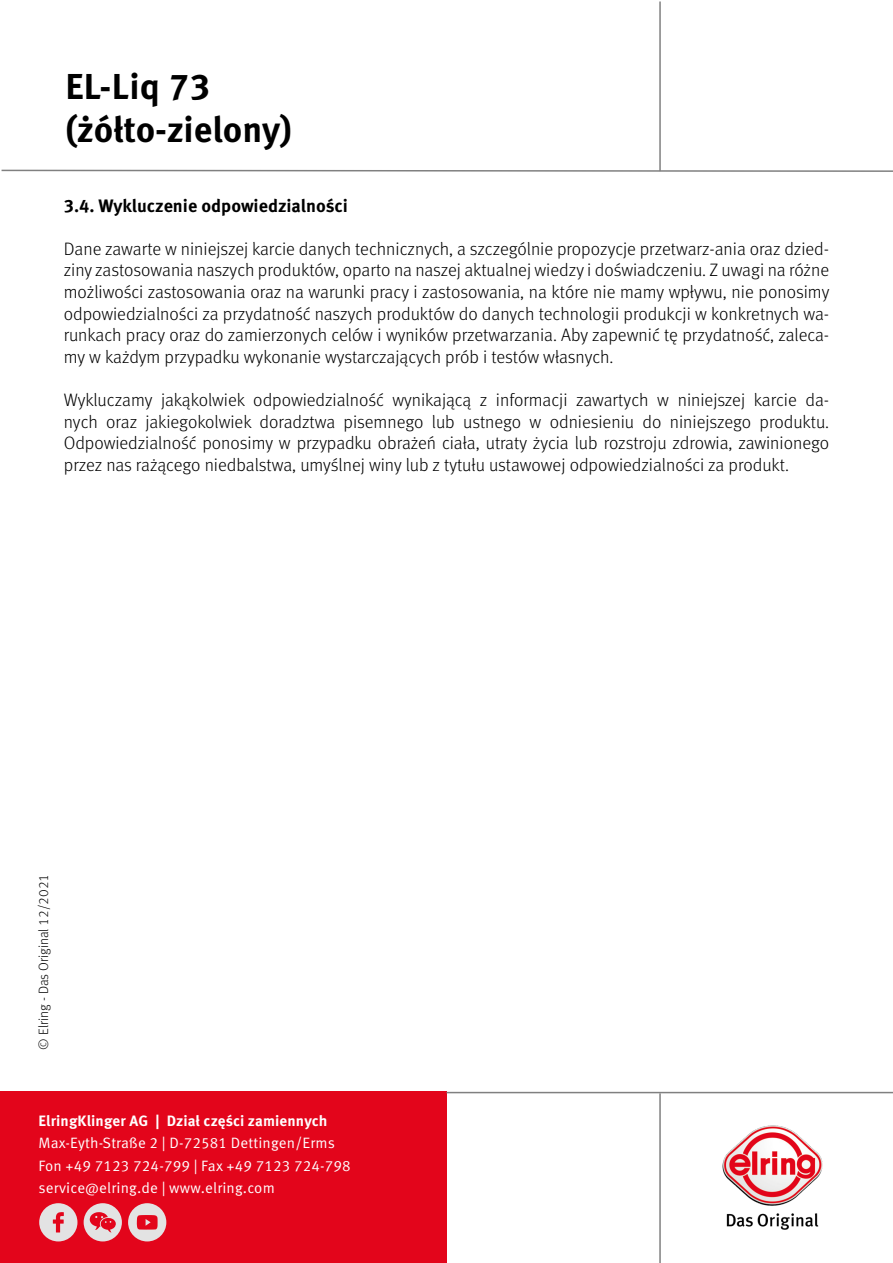
<style>
.page{position:relative;width:893px;height:1263px;background:#fff}
.page>*{position:absolute;margin:0;border:0;box-sizing:border-box;transform-origin:0 0}
.t1{font:700 36px/43.2px "Meta Pro";color:#000}
.t2{font:300 18px/21.6px "Meta Pro";letter-spacing:-.005em;color:#000;text-align:justify}
.t3{font:700 18px "Meta Pro";color:#000}
.t4{font:15px/22.5px "Meta Pro Norm";letter-spacing:.01em;color:#fff}
.t5{font:700 15px "Meta Pro";letter-spacing:.01em;color:#fff}
.t6{font:300 13.5px "Meta Pro";color:#000}
</style>
<div class="page">
<hr style="left:659px;top:2px;width:2px;height:169px;background:#808080">
<svg style="left:1px;top:169px;width:892px;height:3px"></svg>
<hr style="left:659px;top:1093px;width:2px;height:170px;background:#808080">
<div style="left:0;top:1092px;width:446px;height:171px;background:#e3051b"></div>
<hr style="left:446px;top:1092px;width:447px;height:1px;background:#808080">
<img style="left:722px;top:1125px;width:100px;height:104px">
<svg style="left:39px;top:1203px;width:39px;height:38px"></svg>
<div style="left:39px;top:1203px;width:38px;height:38px;background:#e3e3e3;border-radius:50%"></div>
<svg style="left:53px;top:1212px;width:11px;height:20px"></svg>
<div style="left:84px;top:1203px;width:38px;height:38px;background:#e3e3e3;border-radius:50%"></div>
<svg style="left:90px;top:1212px;width:26px;height:20px"></svg>
<div style="left:128px;top:1203px;width:38px;height:38px;background:#e3e3e3;border-radius:50%"></div>
<svg style="left:137px;top:1215px;width:21px;height:14px"></svg>
<h1 class="t1" style="left:65px;top:63px;width:228px">EL-Liq 73 (żółto-zielony)</h1>
<p class="t3" style="left:64px;top:191px;width:286px">3.4. Wykluczenie odpowiedzialności</p>
<p class="t2" style="left:64px;top:237px;width:767px">Dane zawarte w niniejszej karcie danych technicznych, a szczególnie propozycje przetwarz-ania oraz dzied&shy;ziny zastosowania naszych produktów, oparto na naszej aktualnej wiedzy i doświadczeniu. Z uwagi na różne możliwości zastosowania oraz na warunki pracy i zastosowania, na które nie mamy wpływu, nie ponosimy odpowiedzialności za przydatność naszych produktów do danych technologii produkcji w konkretnych wa&shy;runkach pracy oraz do zamierzonych celów i wyników przetwarzania. Aby zapewnić tę przydatność, zaleca&shy;my w każdym przypadku wykonanie wystarczających prób i testów własnych.</p>
<p class="t2" style="left:64px;top:388px;width:767px">Wykluczamy jakąkolwiek odpowiedzialność wynikającą z informacji zawartych w niniejszej karcie da&shy;nych oraz jakiegokolwiek doradztwa pisemnego lub ustnego w odniesieniu do niniejszego produktu.<br>Odpowiedzialność ponosimy w przypadku obrażeń ciała, utraty życia lub rozstroju zdrowia, zawinionego przez nas rażącego niedbalstwa, umyślnej winy lub z tytułu ustawowej odpowiedzialności za produkt.</p>
<p class="t6" style="left:34px;top:1049px;width:177px;rotate:-90deg">© Elring - Das Original 12/2021</p>
<p class="t5" style="left:39px;top:1109px;width:291px">ElringKlinger AG | Dział części zamiennych</p>
<p class="t4" style="left:39px;top:1131px;width:314px">Max-Eyth-Straße 2 | D-72581 Dettingen/Erms<br>Fon +49 7123 724-799 | Fax +49 7123 724-798 service@elring.de | www.elring.com</p>
</div>
